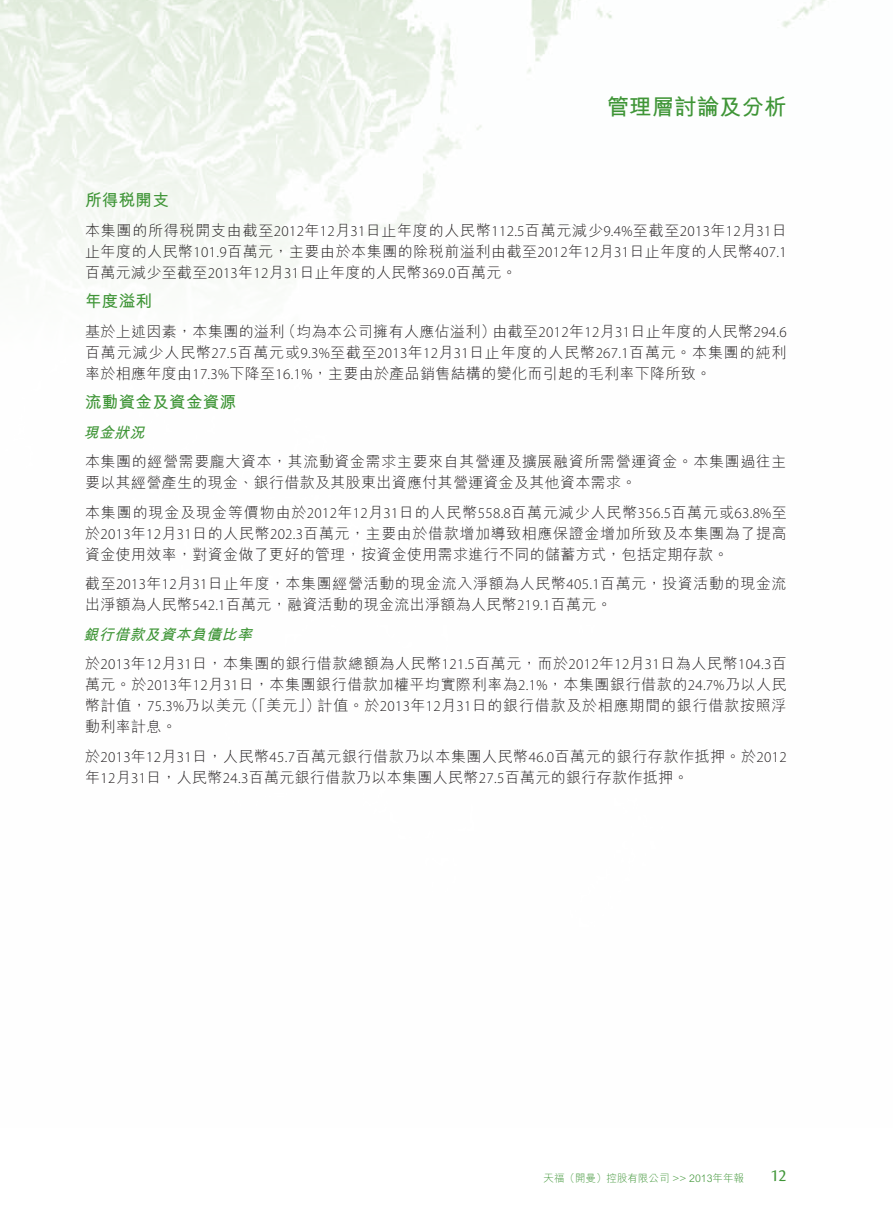
<style>
.page{position:relative;width:893px;height:1212px;background:#fff}
.page>*{position:absolute;margin:0;border:0;box-sizing:border-box;transform-origin:0 0}
.t1{font:700 22.5px "M Hei HK";color:#3f9537}
.t2{font:18px "Cronos Pro Disp";color:#3f9537}
.t3{font:700 16.5px "M Hei HK";letter-spacing:.02em;color:#3f9537}
.t4{font:300 15px/21px "M Hei HK";letter-spacing:.035em;color:#231f20;text-align:justify}
.t5{font:italic 700 15px "M Hei HK";color:#3f9537}
.t6{font:300 10.5px "M Hei HK";color:#3f9537}
.s1{font-family:"Myriad Pro"}
.s2{font-weight:700;font-style:italic;color:#3f9537}
</style>
<div class="page">
<img style="left:0;top:0;width:826px;height:276px">
<h1 class="t1" style="left:607px;top:90px;width:181px">管理層討論及分析</h1>
<p class="t3" style="left:85px;top:188px;width:85px">所得稅開支</p>
<p class="t4" style="left:85px;top:219px;width:703px">本集團的所得稅開支由截至<span class="s1">2012</span>年<span class="s1">12</span>月<span class="s1">31</span>日止年度的人民幣<span class="s1">112.5</span>百萬元減少<span class="s1">9.4%</span>至截至<span class="s1">2013</span>年<span class="s1">12</span>月<span class="s1">31</span>日止年度的人民幣<span class="s1">101.9</span>百萬元，主要由於本集團的除稅前溢利由截至<span class="s1">2012</span>年<span class="s1">12</span>月<span class="s1">31</span>日止年度的人民幣<span class="s1">407.1</span>百萬元減少至截至<span class="s1">2013</span>年<span class="s1">12</span>月<span class="s1">31</span>日止年度的人民幣<span class="s1">369.0</span>百萬元。</p>
<p class="t3" style="left:85px;top:289px;width:69px">年度溢利</p>
<p class="t4" style="left:85px;top:320px;width:703px">基於上述因素，本集團的溢利（均為本公司擁有人應佔溢利）由截至<span class="s1">2012</span>年<span class="s1">12</span>月<span class="s1">31</span>日止年度的人民幣<span class="s1">294.6</span>百萬元減少人民幣<span class="s1">27.5</span>百萬元或<span class="s1">9.3%</span>至截至<span class="s1">2013</span>年<span class="s1">12</span>月<span class="s1">31</span>日止年度的人民幣<span class="s1">267.1</span>百萬元。本集團的純利率於相應年度由<span class="s1">17.3%</span>下降至<span class="s1">16.1%</span>，主要由於產品銷售結構的變化而引起的毛利率下降所致。</p>
<p class="t3" style="left:85px;top:390px;width:153px">流動資金及資金資源</p>
<p class="t5" style="left:84px;top:421px;width:68px">現金狀況</p>
<p class="t4" style="left:85px;top:451px;width:703px">本集團的經營需要龐大資本，其流動資金需求主要來自其營運及擴展融資所需營運資金。本集團過往主要以其經營產生的現金、銀行借款及其股東出資應付其營運資金及其他資本需求。</p>
<p class="t4" style="left:85px;top:501px;width:703px">本集團的現金及現金等價物由於<span class="s1">2012</span>年<span class="s1">12</span>月<span class="s1">31</span>日的人民幣<span class="s1">558.8</span>百萬元減少人民幣<span class="s1">356.5</span>百萬元或<span class="s1">63.8%</span>至於<span class="s1">2013</span>年<span class="s1">12</span>月<span class="s1">31</span>日的人民幣<span class="s1">202.3</span>百萬元，主要由於借款增加導致相應保證金增加所致及本集團為了提高資金使用效率，對資金做了更好的管理，按資金使用需求進行不同的儲蓄方式，包括定期存款。</p>
<p class="t4" style="left:85px;top:573px;width:703px">截至<span class="s1">2013</span>年<span class="s1">12</span>月<span class="s1">31</span>日止年度，本集團經營活動的現金流入淨額為人民幣<span class="s1">405.1</span>百萬元，投資活動的現金流出淨額為人民幣<span class="s1">542.1</span>百萬元，融資活動的現金流出淨額為人民幣<span class="s1">219.1</span>百萬元。</p>
<p class="t4" style="left:84px;top:619px;width:705px;line-height:29.5px"><span class="s2">銀行借款及資本負債比率<br></span>於<span class="s1">2013</span>年<span class="s1">12</span>月<span class="s1">31</span>日，本集團的銀行借款總額為人民幣<span class="s1">121.5</span>百萬元，而於<span class="s1">2012</span>年<span class="s1">12</span>月<span class="s1">31</span>日為人民幣<span class="s1">104.3</span>百</p>
<p class="t4" style="left:85px;top:674px;width:703px">萬元。於<span class="s1">2013</span>年<span class="s1">12</span>月<span class="s1">31</span>日，本集團銀行借款加權平均實際利率為<span class="s1">2.1%</span>，本集團銀行借款的<span class="s1">24.7%</span>乃以人民幣計值，<span class="s1">75.3%</span>乃以美元（「美元」）計值。於<span class="s1">2013</span>年<span class="s1">12</span>月<span class="s1">31</span>日的銀行借款及於相應期間的銀行借款按照浮動利率計息。</p>
<p class="t4" style="left:85px;top:745px;width:703px">於<span class="s1">2013</span>年<span class="s1">12</span>月<span class="s1">31</span>日，人民幣<span class="s1">45.7</span>百萬元銀行借款乃以本集團人民幣<span class="s1">46.0</span>百萬元的銀行存款作抵押。於<span class="s1">2012</span>年<span class="s1">12</span>月<span class="s1">31</span>日，人民幣<span class="s1">24.3</span>百萬元銀行借款乃以本集團人民幣<span class="s1">27.5</span>百萬元的銀行存款作抵押。</p>
<p class="t6" style="left:544px;top:1171px;width:202px">天福（開曼）控股有限公司 &gt;&gt; 2013年年報</p>
<p class="t2" style="left:770px;top:1165px;width:18px">12</p>
</div>
